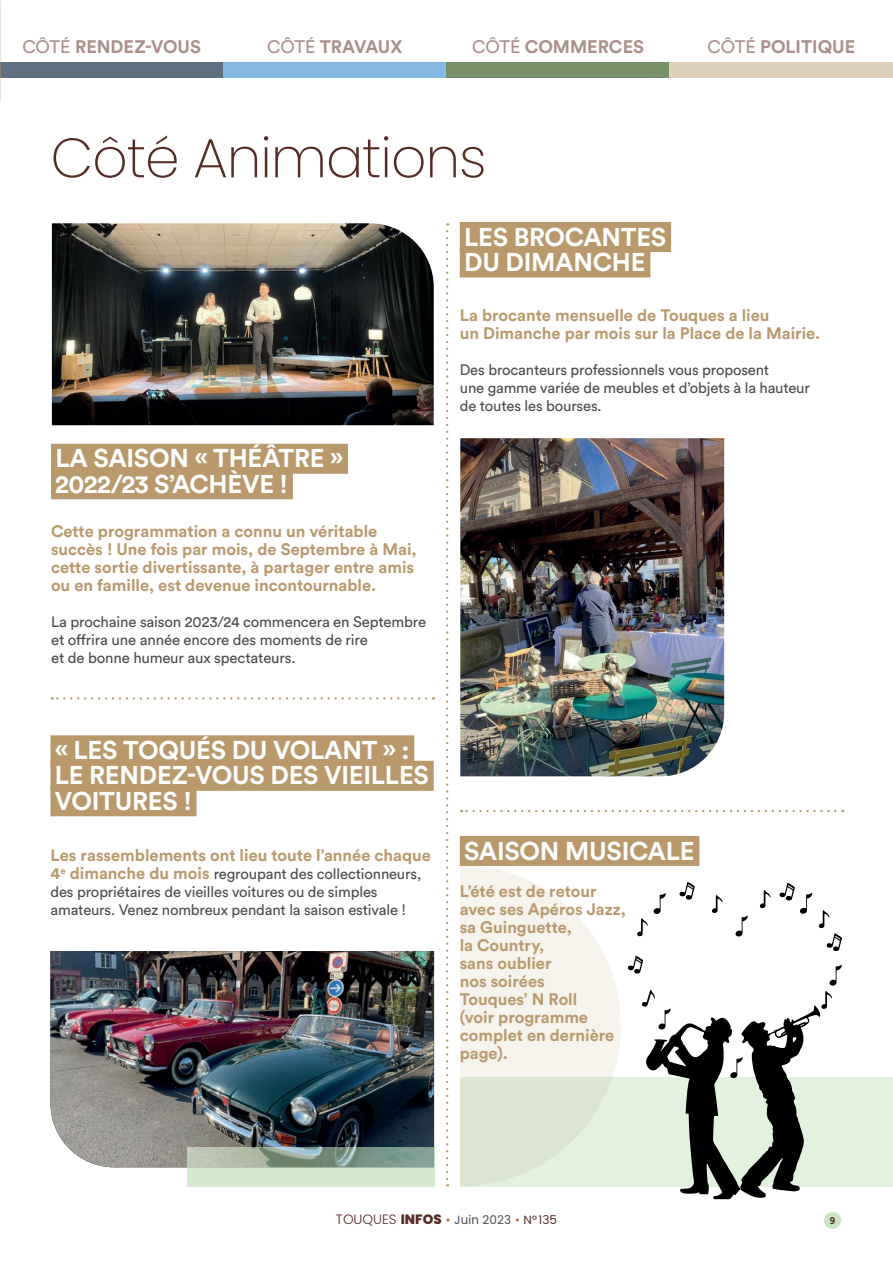
<style>
.page{position:relative;width:893px;height:1263px;background:#fff}
.page>*{position:absolute;margin:0;border:0;box-sizing:border-box;transform-origin:0 0}
.Align_Left_40pt_Size{font:200 55.5px "Poppins";letter-spacing:-.02em;color:#542c24}
.t1{font:700 25.5px "Circular Std";letter-spacing:-.01em;color:#fff}
.t2{font:700 18px "Circular Std";color:#a99089}
.t3{font:700 16.5px/18px "Circular Std";color:#b9996c}
.t4{font:15px/18px "Circular Std";letter-spacing:-.01em;color:#4b4c4d}
.t5{font:12px "Poppins";color:#4b4c4d}
.BODY_TEXTE{font:700 10.5px "Circular Std";color:#542c24;scale:.9 1}
.s1{font-weight:400}
.s2{font-weight:700;font-size:16.5px;color:#b9996c}
.s3{font-weight:300;font-size:13.5px;color:#542c24}
.s4{font-weight:800;font-size:13.5px;color:#542c24}
.s5{color:#dc5842}
.s6{color:#542c24}
</style>
<div class="page">
<div style="left:460px;top:1077px;width:433px;height:109px;background:#e3f1df"></div>
<div style="left:0;top:62px;width:223px;height:16px;background:#5e7081"></div>
<div style="left:223px;top:62px;width:223px;height:16px;background:#85bae4"></div>
<div style="left:446px;top:62px;width:224px;height:16px;background:#789069"></div>
<div style="left:670px;top:62px;width:223px;height:16px;background:#decfba"></div>
<div style="left:51px;top:444px;width:297px;height:30px;background:#b9996c"></div>
<div style="left:51px;top:469px;width:242px;height:30px;background:#b9996c"></div>
<svg style="left:446px;top:231px;width:2px;height:955px"></svg>
<div style="left:50px;top:735px;width:364px;height:30px;background:#b9996c"></div>
<div style="left:50px;top:761px;width:384px;height:30px;background:#b9996c"></div>
<div style="left:50px;top:786px;width:147px;height:30px;background:#b9996c"></div>
<div style="left:460px;top:222px;width:211px;height:30px;background:#b9996c"></div>
<div style="left:460px;top:247px;width:190px;height:30px;background:#b9996c"></div>
<svg style="left:52px;top:697px;width:374px;height:2px"></svg>
<svg style="left:461px;top:810px;width:374px;height:2px"></svg>
<img style="left:52px;top:223px;width:382px;height:202px">
<img style="left:460px;top:438px;width:264px;height:338px">
<img style="left:50px;top:951px;width:384px;height:216px">
<svg style="left:460px;top:866px;width:161px;height:320px;fill:#f6f3ed"></svg>
<svg style="left:187px;top:1147px;width:247px;height:39px"></svg>
<div style="left:460px;top:836px;width:239px;height:30px;background:#b9996c"></div>
<div style="left:824px;top:1212px;width:17px;height:17px;background:#cae4c3;border-radius:50%"></div>
<svg style="left:627px;top:882px;width:216px;height:317px"></svg>
<p class="t2" style="left:22px;top:35px;width:180px"><span class="s1">CÔTÉ</span> RENDEZ-VOUS</p>
<p class="t2" style="left:267px;top:35px;width:137px"><span class="s1">CÔTÉ</span> TRAVAUX</p>
<p class="t2" style="left:472px;top:35px;width:173px"><span class="s1">CÔTÉ</span> COMMERCES</p>
<p class="t2" style="left:707px;top:35px;width:149px"><span class="s1">CÔTÉ</span> POLITIQUE</p>
<p class="Align_Left_40pt_Size" style="left:50px;top:126px;width:438px">Côté Animations</p>
<p class="t1" style="left:55px;top:442px;width:289px">LA SAISON « THÉÂTRE »</p>
<p class="t1" style="left:55px;top:467px;width:234px">2022/23 S’ACHÈVE !</p>
<p class="t3" style="left:51px;top:522px;width:367px">Cette programmation a connu un véritable succès ! Une fois par mois, de Septembre à Mai, cette sortie divertissante, à partager entre amis ou en famille, est devenue incontournable.</p>
<p class="t4" style="left:51px;top:613px;width:377px">La prochaine saison 2023/24 commencera en Septembre et offrira une année encore des moments de rire</p>
<p class="t4" style="left:51px;top:649px;width:246px">et de bonne humeur aux spectateurs.</p>
<p class="t1" style="left:55px;top:733px;width:356px">« LES TOQUÉS DU VOLANT » :</p>
<p class="t1" style="left:55px;top:759px;width:376px">LE RENDEZ-VOUS DES VIEILLES</p>
<p class="t1" style="left:55px;top:784px;width:139px">VOITURES !</p>
<p class="t3" style="left:50px;top:846px;width:382px">Les rassemblements ont lieu toute l’année chaque</p>
<p class="t4" style="left:50px;top:865px;width:372px"><span class="s2">4</span><sup>e</sup> <span class="s2">dimanche du mois</span> regroupant des collectionneurs, des propriétaires de vieilles voitures ou de simples amateurs. Venez nombreux pendant la saison estivale !</p>
<p class="t1" style="left:464px;top:220px;width:204px">LES BROCANTES</p>
<p class="t1" style="left:464px;top:246px;width:183px">DU DIMANCHE</p>
<p class="t3" style="left:460px;top:306px;width:311px">La brocante mensuelle de Touques a lieu</p>
<p class="t3" style="left:460px;top:324px;width:362px">un Dimanche par mois sur la Place de la Mairie.</p>
<p class="t4" style="left:460px;top:361px;width:311px">Des brocanteurs professionnels vous proposent</p>
<p class="t4" style="left:460px;top:379px;width:352px">une gamme variée de meubles et d’objets à la hauteur</p>
<p class="t4" style="left:460px;top:397px;width:143px">de toutes les bourses.</p>
<p class="t1" style="left:464px;top:834px;width:232px">SAISON MUSICALE</p>
<p class="t3" style="left:460px;top:882px;width:168px">L’été est de retour avec ses Apéros Jazz,</p>
<p class="t3" style="left:460px;top:918px;width:114px">sa Guinguette,</p>
<p class="t3" style="left:460px;top:936px;width:86px">la Country,</p>
<p class="t3" style="left:460px;top:954px;width:93px">sans oublier</p>
<p class="t3" style="left:460px;top:972px;width:86px">nos soirées</p>
<p class="t3" style="left:460px;top:990px;width:119px">Touques’ N Roll</p>
<p class="t3" style="left:460px;top:1008px;width:156px">(voir programme complet en dernière page).</p>
<p class="t5" style="left:336px;top:1211px;width:223px"><span class="s3">TOUQUES</span> <span class="s4">INFOS</span> <span class="s5">•</span> Juin 2023 <span class="s5">•</span> <span class="s6">N° 135</span></p>
<p class="BODY_TEXTE" style="left:830px;top:1213px;width:8px">9</p>
</div>
